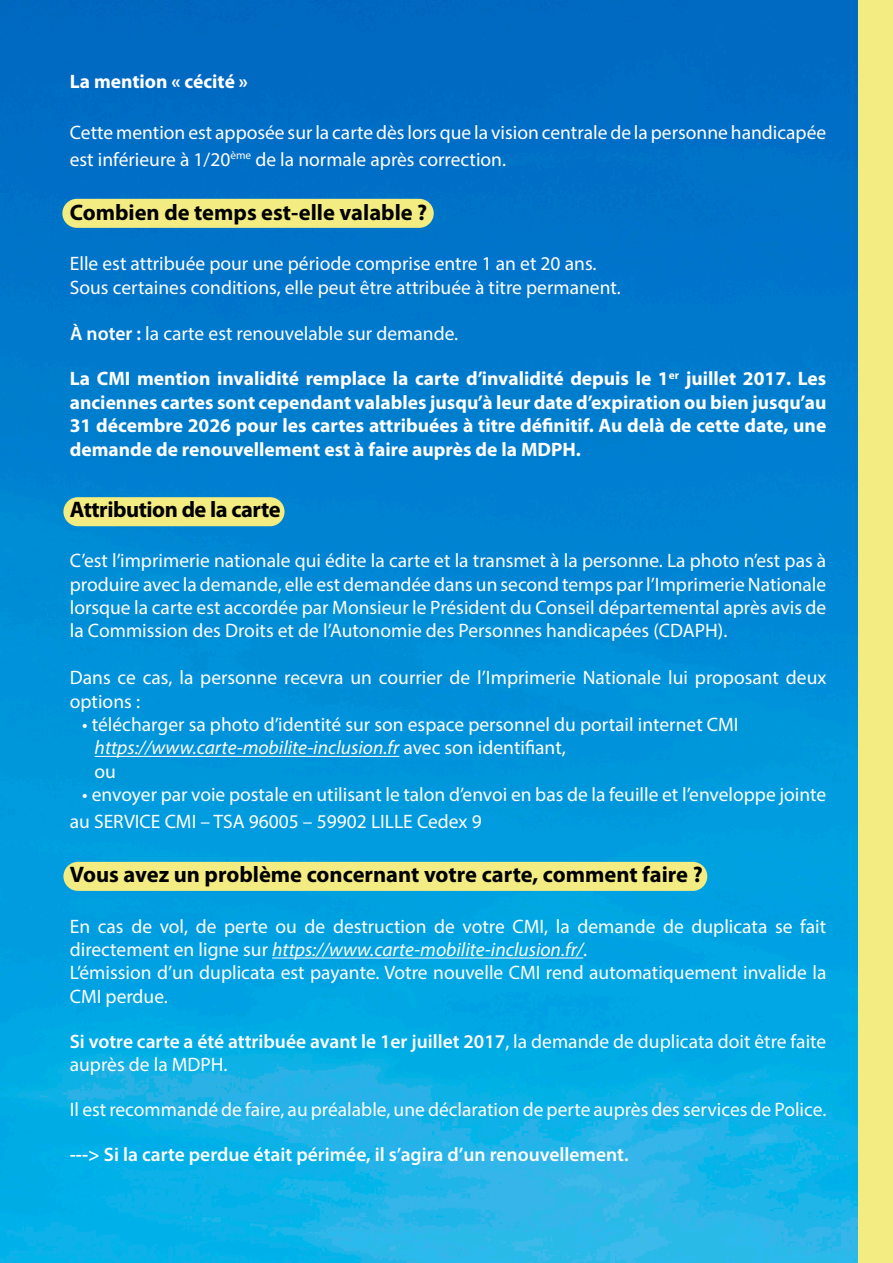
<style>
.page{position:relative;width:893px;height:1263px;background:#fff}
.page>*{position:absolute;margin:0;border:0;box-sizing:border-box;transform-origin:0 0}
.t1{font:700 22.5px "Myriad Pro";color:#000}
.t2{font:700 22.5px "Myriad Pro";letter-spacing:-.02em;color:#000}
.t3{font:19.5px/23.4px "Myriad Pro";color:#fff}
.t4{font:700 19.5px/23.5px "Myriad Pro";color:#fff;text-align:justify}
.t5{font:600 19.5px "Myriad Pro";color:#fff}
.t6{font:italic 19.5px "Myriad Pro";color:#fff}
.s1{font-weight:600}
.s2{font-style:normal}
.s3{font-style:italic}
</style>
<div class="page">
<img style="left:0;top:0;width:859px;height:1263px">
<div style="left:63px;top:497px;width:222px;height:29px;background:#f2ec82;border-radius:15px"></div>
<div style="left:62px;top:199px;width:372px;height:29px;background:#f2ec82;border-radius:15px"></div>
<div style="left:63px;top:862px;width:644px;height:29px;background:#f2ec82;border-radius:15px"></div>
<hr style="left:95px;top:756px;width:304px;height:1px;background:#fff">
<hr style="left:272px;top:957px;width:311px;height:1px;background:#fff">
<div style="left:859px;top:0;width:34px;height:1263px;background:#f2ec82"></div>
<p class="t4" style="left:70px;top:69px;width:180px">La mention « cécité »</p>
<p class="t3" style="left:70px;top:118px;width:758px;line-height:27px">Cette mention est apposée sur la carte dès lors que la vision centrale de la personne handicapée est inférieure à 1/20<sup>ème</sup> de la normale après correction.</p>
<p class="t1" style="left:70px;top:197px;width:359px">Combien de temps est-elle valable ?</p>
<p class="t3" style="left:70px;top:252px;width:528px">Elle est attribuée pour une période comprise entre 1 an et 20 ans.</p>
<p class="t3" style="left:70px;top:275px;width:553px">Sous certaines conditions, elle peut être attribuée à titre permanent.</p>
<p class="t3" style="left:70px;top:322px;width:390px"><span class="s1">À noter :</span> la carte est renouvelable sur demande.</p>
<p class="t4" style="left:70px;top:366px;width:758px">La CMI mention invalidité remplace la carte d’invalidité depuis le 1<sup>er</sup> juillet 2017. Les anciennes cartes sont cependant valables jusqu’à leur date d’expiration ou bien jusqu’au 31 décembre 2026 pour les cartes attribuées à titre définitif. Au delà de cette date, une demande de renouvellement est à faire auprès de la MDPH.</p>
<p class="t2" style="left:70px;top:494px;width:212px">Attribution de la carte</p>
<p class="t3" style="left:70px;top:549px;width:758px;text-align:justify">C’est l’imprimerie nationale qui édite la carte et la transmet à la personne. La photo n’est pas à produire avec la demande, elle est demandée dans un second temps par l’Imprimerie Nationale lorsque la carte est accordée par Monsieur le Président du Conseil départemental après avis de la Commission des Droits et de l’Autonomie des Personnes handicapées (CDAPH).</p>
<p class="t3" style="left:70px;top:666px;width:758px">Dans ce cas, la personne recevra un courrier de l’Imprimerie Nationale lui proposant deux options :</p>
<p class="t3" style="left:82px;top:712px;width:658px">• télécharger sa photo d’identité sur son espace personnel du portail internet CMI</p>
<p class="t6" style="left:95px;top:736px;width:473px">https://www.carte-mobilite-inclusion.fr <span class="s2">avec son identifiant,</span></p>
<p class="t3" style="left:95px;top:759px;width:23px">ou</p>
<p class="t3" style="left:70px;top:781px;width:758px;line-height:27px;text-indent:12px">• envoyer par voie postale en utilisant le talon d’envoi en bas de la feuille et l’enveloppe jointe au SERVICE CMI – TSA 96005 – 59902 LILLE Cedex 9</p>
<p class="t1" style="left:70px;top:860px;width:634px">Vous avez un problème concernant votre carte, comment faire ?</p>
<p class="t3" style="left:70px;top:914px;width:758px">En cas de vol, de perte ou de destruction de votre CMI, la demande de duplicata se fait directement en ligne sur <span class="s3">https://www.carte-mobilite-inclusion.fr/</span>.</p>
<p class="t3" style="left:70px;top:961px;width:758px">L’émission d’un duplicata est payante. Votre nouvelle CMI rend automatiquement invalide la<br>CMI perdue.</p>
<p class="t3" style="left:70px;top:1029px;width:758px"><span class="s1">Si votre carte a été attribuée avant le 1er juillet 2017</span>, la demande de duplicata doit être faite auprès de la MDPH.</p>
<p class="t3" style="left:70px;top:1098px;width:758px">Il est recommandé de faire, au préalable, une déclaration de perte auprès des services de Police.</p>
<p class="t5" style="left:70px;top:1142px;width:560px">---&gt; Si la carte perdue était périmée, il s’agira d’un renouvellement.</p>
</div>
